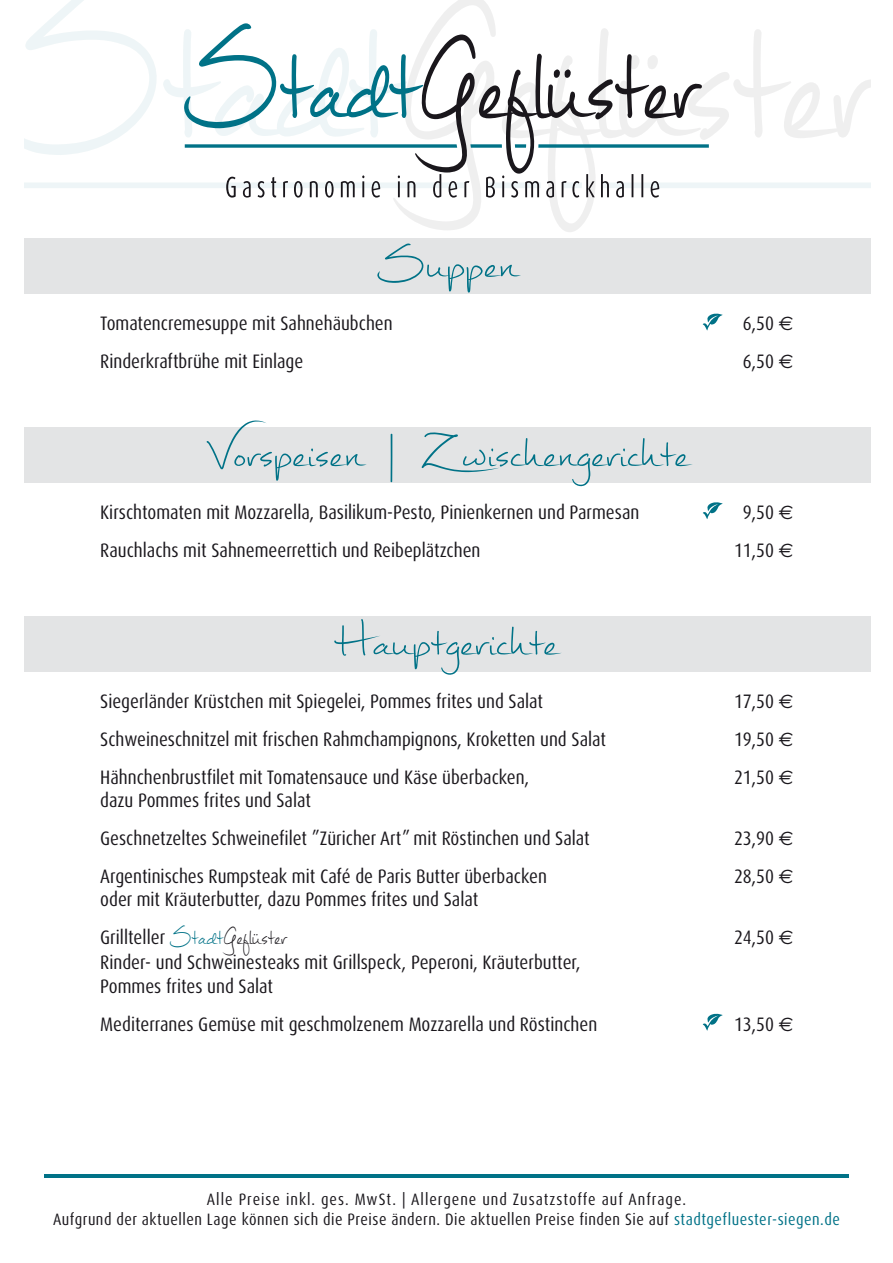
<style>
.page{position:relative;width:893px;height:1263px;background:#fff}
.page>*{position:absolute;margin:0;border:0;box-sizing:border-box;transform-origin:0 0}
.t1{font:75px "Mathilde";color:#007287}
.t2{font:condensed 19.5px/38px "Dax OT";color:#1a171c}
.t3{font:condensed 16.5px/19.8px "Dax OT";letter-spacing:.03em;color:#1a171c;text-align:center}
.s1{font-family:"Euro Sans";font-stretch:normal}
.s2{font-family:"Mathilde";font-stretch:normal;font-size:42px;color:#007287}
.s3{font-family:"Mathilde";font-stretch:normal;font-size:42px}
.s4{color:#007287}
</style>
<div class="page">
<svg style="left:46px;top:0;width:38px;height:23px"></svg>
<svg style="left:393px;top:0;width:201px;height:232px"></svg>
<svg style="left:24px;top:23px;width:847px;height:175px"></svg>
<div style="left:0;top:238px;width:893px;height:55px;background:#e3e4e5"></div>
<svg style="left:703px;top:313px;width:20px;height:18px"></svg>
<div style="left:0;top:427px;width:893px;height:56px;background:#e3e4e5"></div>
<svg style="left:703px;top:502px;width:20px;height:17px"></svg>
<div style="left:0;top:616px;width:893px;height:55px;background:#e3e4e5"></div>
<svg style="left:703px;top:1013px;width:20px;height:18px"></svg>
<hr style="left:0;top:1174px;width:893px;height:3px;background:#007287">
<div style="left:850px;top:1174px;width:43px;height:89px;background:#fff"></div>
<div style="left:0;top:1174px;width:43px;height:89px;background:#fff"></div>
<div style="left:0;top:0;width:23px;height:1234px;background:#fff"></div>
<div style="left:872px;top:0;width:21px;height:1234px;background:#fff"></div>
<h1 class="t1" style="left:376px;top:207px;width:142px">Suppen</h1>
<p class="t2" style="left:100px;top:305px;width:294px">Tomatencremesuppe mit Sahnehäubchen</p>
<p class="t2" style="left:743px;top:305px;width:52px">6,50 <span class="s1">E</span></p>
<p class="t2" style="left:100px;top:343px;width:205px">Rinderkraftbrühe mit Einlage</p>
<p class="t2" style="left:743px;top:343px;width:52px">6,50 <span class="s1">E</span></p>
<h1 class="t1" style="left:204px;top:396px;width:486px">Vorspeisen | Zwischengerichte</h1>
<p class="t2" style="left:100px;top:494px;width:541px">Kirschtomaten mit Mozzarella, Basilikum-Pesto, Pinienkernen und Parmesan</p>
<p class="t2" style="left:743px;top:494px;width:52px">9,50 <span class="s1">E</span></p>
<p class="t2" style="left:100px;top:532px;width:382px">Rauchlachs mit Sahnemeerrettich und Reibeplätzchen</p>
<p class="t2" style="left:734px;top:532px;width:61px">11,50 <span class="s1">E</span></p>
<h1 class="t1" style="left:335px;top:585px;width:224px">Hauptgerichte</h1>
<p class="t2" style="left:100px;top:682px;width:444px">Siegerländer Krüstchen mit Spiegelei, Pommes frites und Salat</p>
<p class="t2" style="left:734px;top:682px;width:61px">17,50 <span class="s1">E</span></p>
<p class="t2" style="left:100px;top:720px;width:507px">Schweineschnitzel mit frischen Rahmchampignons, Kroketten und Salat</p>
<p class="t2" style="left:734px;top:720px;width:61px">19,50 <span class="s1">E</span></p>
<p class="t2" style="left:100px;top:758px;width:430px">Hähnchenbrustfilet mit Tomatensauce und Käse überbacken,</p>
<p class="t2" style="left:734px;top:758px;width:61px">21,50 <span class="s1">E</span></p>
<p class="t2" style="left:100px;top:781px;width:491px">dazu Pommes frites und Salat<br>Geschnetzeltes Schweinefilet ”Züricher Art” mit Röstinchen und Salat</p>
<p class="t2" style="left:734px;top:819px;width:61px">23,90 <span class="s1">E</span></p>
<p class="t2" style="left:100px;top:857px;width:448px">Argentinisches Rumpsteak mit Café de Paris Butter überbacken</p>
<p class="t2" style="left:734px;top:857px;width:61px">28,50 <span class="s1">E</span></p>
<p class="t2" style="left:100px;top:881px;width:380px">oder mit Kräuterbutter, dazu Pommes frites und Salat<br>Grillteller <span class="s2">Stadt</span><span class="s3">Geflüster</span></p>
<p class="t2" style="left:734px;top:919px;width:61px">24,50 <span class="s1">E</span></p>
<p class="t2" style="left:100px;top:951px;width:482px;line-height:23.4px">Rinder- und Schweinesteaks mit Grillspeck, Peperoni, Kräuterbutter,<br>Pommes frites und Salat</p>
<p class="t2" style="left:100px;top:1005px;width:499px">Mediterranes Gemüse mit geschmolzenem Mozzarella und Röstinchen</p>
<p class="t2" style="left:734px;top:1005px;width:61px">13,50 <span class="s1">E</span></p>
<p class="t3" style="left:53px;top:1189px;width:788px">Alle Preise inkl. ges. MwSt. | Allergene und Zusatzstoffe auf Anfrage.<br>Aufgrund der aktuellen Lage können sich die Preise ändern. Die aktuellen Preise finden Sie auf <span class="s4">stadtgefluester-siegen.de</span></p>
</div>
